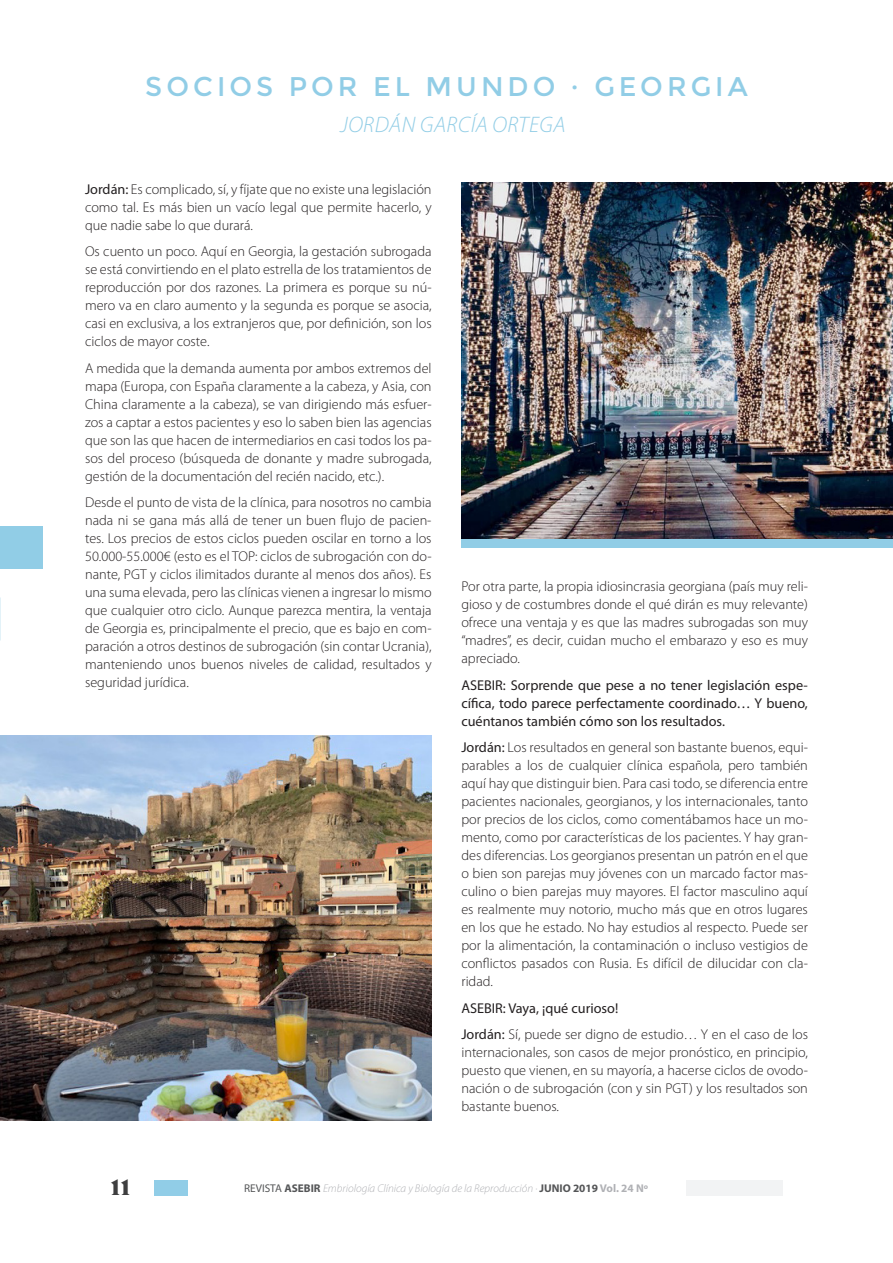
<style>
.page{position:relative;width:893px;height:1263px;background:#fff}
.page>*{position:absolute;margin:0;border:0;box-sizing:border-box;transform-origin:0 0}
.t1{font:27px "Montserrat";letter-spacing:.15em;color:#91cde6}
.t2{font:italic 300 22.5px "Myriad Pro";letter-spacing:.02em;color:#91cde6}
.t3{font:22.5px "Grouch IT Cby BT";color:#3e3e3f}
.t4{font:300 14.25px/18px "Myriad Pro";color:#231f20;text-align:justify}
.t5{font:14.25px/18px "Myriad Pro";color:#231f20;text-align:justify}
.t6{font:italic 300 11.25px "Myriad Pro";color:#b0b1b5}
.s1{font-weight:400}
.s2{font-weight:400;font-style:normal;color:#545557}
.s3{font-weight:700;font-style:normal;color:#545557}
.s4{font-weight:700;font-style:normal}
</style>
<div class="page">
<div style="left:154px;top:1180px;width:33px;height:15px;background:#91cde7"></div>
<div style="left:686px;top:1180px;width:96px;height:15px;background:#f2f3f4"></div>
<img style="left:0;top:736px;width:432px;height:384px">
<img style="left:461px;top:183px;width:432px;height:356px">
<div style="left:0;top:527px;width:43px;height:42px;background:#91cde6"></div>
<div style="left:461px;top:539px;width:432px;height:9px;background:#91cde6"></div>
<h1 class="t1" style="left:145px;top:71px;width:604px">SOCIOS POR EL MUNDO · GEORGIA</h1>
<h2 class="t2" style="left:340px;top:111px;width:227px">JORDÁN GARCÍA ORTEGA</h2>
<p class="t4" style="left:85px;top:180px;width:348px"><span class="s1">Jordán:</span> Es complicado, sí, y fíjate que no existe una legislación como tal. Es más bien un vacío legal que permite hacerlo, y que nadie sabe lo que durará.</p>
<p class="t4" style="left:85px;top:242px;width:348px">Os cuento un poco. Aquí en Georgia, la gestación subrogada se está convirtiendo en el plato estrella de los tratamientos de reproducción por dos razones. La primera es porque su nú&shy;mero va en claro aumento y la segunda es porque se asocia, casi en exclusiva, a los extranjeros que, por definición, son los ciclos de mayor coste.</p>
<p class="t4" style="left:85px;top:359px;width:348px">A medida que la demanda aumenta por ambos extremos del mapa (Europa, con España claramente a la cabeza, y Asia, con China claramente a la cabeza), se van dirigiendo más esfuer&shy;zos a captar a estos pacientes y eso lo saben bien las agencias que son las que hacen de intermediarios en casi todos los pa&shy;sos del proceso (búsqueda de donante y madre subrogada, gestión de la documentación del recién nacido, etc.).</p>
<p class="t4" style="left:85px;top:493px;width:348px">Desde el punto de vista de la clínica, para nosotros no cambia nada ni se gana más allá de tener un buen flujo de pacien&shy;tes. Los precios de estos ciclos pueden oscilar en torno a los 50.000-55.000€ (esto es el TOP: ciclos de subrogación con do&shy;nante, PGT y ciclos ilimitados durante al menos dos años). Es una suma elevada, pero las clínicas vienen a ingresar lo mismo que cualquier otro ciclo. Aunque parezca mentira, la ventaja de Georgia es, principalmente el precio, que es bajo en com&shy;paración a otros destinos de subrogación (sin contar Ucrania), manteniendo unos buenos niveles de calidad, resultados y seguridad jurídica.</p>
<p class="t4" style="left:461px;top:577px;width:348px">Por otra parte, la propia idiosincrasia georgiana (país muy reli&shy;gioso y de costumbres donde el qué dirán es muy relevante) ofrece una ventaja y es que las madres subrogadas son muy “madres”, es decir, cuidan mucho el embarazo y eso es muy apreciado.</p>
<p class="t5" style="left:461px;top:676px;width:348px">ASEBIR: Sorprende que pese a no tener legislación espe&shy;cífica, todo parece perfectamente coordinado… Y bueno, cuéntanos también cómo son los resultados.</p>
<p class="t4" style="left:461px;top:738px;width:348px"><span class="s1">Jordán:</span> Los resultados en general son bastante buenos, equi&shy;parables a los de cualquier clínica española, pero también aquí hay que distinguir bien. Para casi todo, se diferencia entre pacientes nacionales, georgianos, y los internacionales, tanto por precios de los ciclos, como comentábamos hace un mo&shy;mento, como por características de los pacientes. Y hay gran&shy;des diferencias. Los georgianos presentan un patrón en el que o bien son parejas muy jóvenes con un marcado factor mas&shy;culino o bien parejas muy mayores. El factor masculino aquí es realmente muy notorio, mucho más que en otros lugares en los que he estado. No hay estudios al respecto. Puede ser por la alimentación, la contaminación o incluso vestigios de conflictos pasados con Rusia. Es difícil de dilucidar con cla&shy;ridad.</p>
<p class="t4" style="left:461px;top:994px;width:348px;line-height:26.5px"><span class="s1">ASEBIR: Vaya, ¡qué curioso!<br>Jordán:</span> Sí, puede ser digno de estudio… Y en el caso de los</p>
<p class="t4" style="left:461px;top:1043px;width:348px">internacionales, son casos de mejor pronóstico, en principio, puesto que vienen, en su mayoría, a hacerse ciclos de ovodo&shy;nación o de subrogación (con y sin PGT) y los resultados son bastante buenos.</p>
<h2 class="t3" style="left:110px;top:1173px;width:22px">11</h2>
<p class="t6" style="left:244px;top:1181px;width:405px"><span class="s2">REVISTA</span> <span class="s3">ASEBIR</span> Embriología Clínica y Biología de la Reproducción · <span class="s3">JUNIO 2019</span> <span class="s4">Vol. 24 Nº</span></p>
</div>
